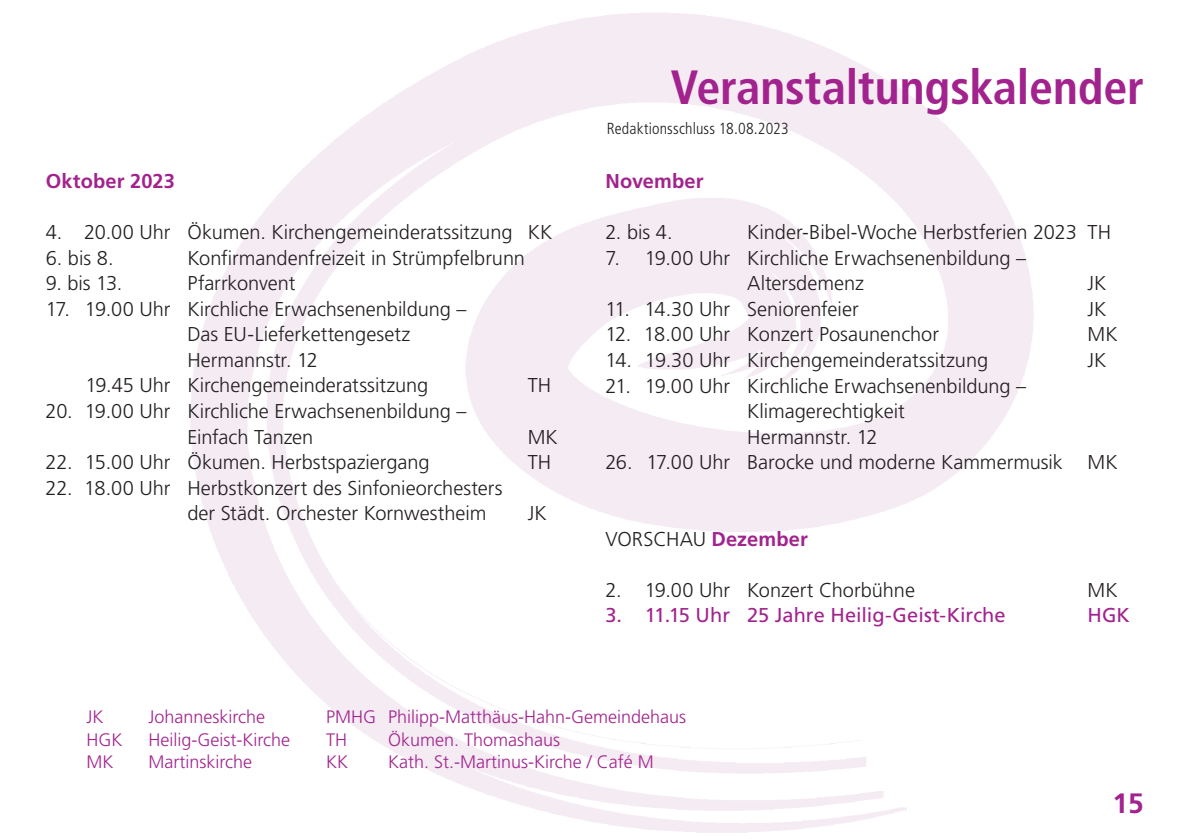
<style>
.page{position:relative;width:1191px;height:840px;background:#fff}
.page>*{position:absolute;margin:0;border:0;box-sizing:border-box;transform-origin:0 0}
.t1{font:700 condensed 48px "Frutiger LT Std";letter-spacing:-.005em;color:#a2238e}
.t2{font:700 28px "Frutiger LT Std";color:#a2238e}
.t3{font:300 20px/25.6px "Frutiger LT Std";color:#231f20}
.t4{font:20px "Frutiger LT Std";color:#a2238e}
.t5{font:700 20px "Frutiger LT Std";letter-spacing:.005em;color:#a2238e}
.t6{font:300 18px/22.6px "Frutiger LT Std";color:#a2238e}
.t7{font:300 condensed 16px "Frutiger LT Std";letter-spacing:.01em;color:#231f20}
.s1{font-weight:700;color:#a2238e}
</style>
<div class="page">
<h1 class="t1" style="left:670px;top:59px;width:475px">Veranstaltungskalender</h1>
<p class="t5" style="left:46px;top:169px;width:131px">Oktober 2023</p>
<p class="t3" style="left:46px;top:220px;width:508px">4. 20.00 Uhr Ökumen. Kirchengemeinderatssitzung KK</p>
<p class="t3" style="left:46px;top:245px;width:69px">6. bis 8.</p>
<p class="t3" style="left:187px;top:245px;width:339px">Konfirmandenfreizeit in Strümpfelbrunn</p>
<p class="t3" style="left:46px;top:271px;width:78px">9. bis 13.</p>
<p class="t3" style="left:187px;top:271px;width:109px">Pfarrkonvent</p>
<p class="t3" style="left:46px;top:296px;width:422px">17. 19.00 Uhr Kirchliche Erwachsenenbildung –</p>
<p class="t3" style="left:187px;top:322px;width:224px">Das EU-Lieferkettengesetz</p>
<p class="t3" style="left:187px;top:347px;width:132px">Hermannstr. 12</p>
<p class="t3" style="left:86px;top:373px;width:344px">19.45 Uhr Kirchengemeinderatssitzung</p>
<p class="t3" style="left:527px;top:373px;width:25px">TH</p>
<p class="t3" style="left:46px;top:398px;width:422px;text-align:center">20. 19.00 Uhr Kirchliche Erwachsenenbildung –<br>Einfach Tanzen</p>
<p class="t3" style="left:527px;top:424px;width:32px">MK</p>
<p class="t3" style="left:46px;top:449px;width:385px">22. 15.00 Uhr Ökumen. Herbstspaziergang</p>
<p class="t3" style="left:528px;top:449px;width:25px">TH</p>
<p class="t3" style="left:187px;top:475px;width:317px;text-indent:-142px">22. 18.00 Uhr Herbstkonzert des Sinfonieorchesters der Städt. Orchester Kornwestheim</p>
<p class="t3" style="left:527px;top:500px;width:21px">JK</p>
<p class="t7" style="left:607px;top:119px;width:183px">Redaktionsschluss 18.08.2023</p>
<p class="t5" style="left:605px;top:169px;width:100px">November</p>
<p class="t3" style="left:605px;top:220px;width:69px">2. bis 4.</p>
<p class="t3" style="left:747px;top:220px;width:365px">Kinder-Bibel-Woche Herbstferien 2023 TH</p>
<p class="t3" style="left:747px;top:245px;width:280px;text-indent:-142px">7. 19.00 Uhr Kirchliche Erwachsenenbildung –<br>Altersdemenz</p>
<p class="t3" style="left:1087px;top:271px;width:21px">JK</p>
<p class="t3" style="left:605px;top:296px;width:255px">11. 14.30 Uhr Seniorenfeier</p>
<p class="t3" style="left:1087px;top:296px;width:21px">JK</p>
<p class="t3" style="left:605px;top:322px;width:335px">12. 18.00 Uhr Konzert Posaunenchor</p>
<p class="t3" style="left:1087px;top:322px;width:32px">MK</p>
<p class="t3" style="left:605px;top:347px;width:384px">14. 19.30 Uhr Kirchengemeinderatssitzung</p>
<p class="t3" style="left:1087px;top:347px;width:21px">JK</p>
<p class="t3" style="left:747px;top:373px;width:280px;text-indent:-142px">21. 19.00 Uhr Kirchliche Erwachsenenbildung –<br>Klimagerechtigkeit<br>Hermannstr. 12</p>
<p class="t3" style="left:605px;top:449px;width:514px">26. 17.00 Uhr Barocke und moderne Kammermusik MK</p>
<p class="t3" style="left:605px;top:526px;width:204px">VORSCHAU <span class="s1">Dezember</span></p>
<p class="t3" style="left:605px;top:577px;width:311px">2. 19.00 Uhr Konzert Chorbühne</p>
<p class="t3" style="left:1087px;top:577px;width:32px">MK</p>
<p class="t4" style="left:605px;top:603px;width:402px">3. 11.15 Uhr 25 Jahre Heilig-Geist-Kirche</p>
<p class="t4" style="left:1087px;top:603px;width:44px">HGK</p>
<p class="t6" style="left:86px;top:705px;width:18px">JK</p>
<p class="t6" style="left:148px;top:705px;width:118px">Johanneskirche</p>
<p class="t6" style="left:86px;top:728px;width:37px">HGK</p>
<p class="t6" style="left:148px;top:728px;width:143px">Heilig-Geist-Kirche</p>
<p class="t6" style="left:86px;top:750px;width:28px">MK</p>
<p class="t6" style="left:148px;top:750px;width:105px">Martinskirche</p>
<p class="t6" style="left:326px;top:705px;width:362px">PMHG Philipp-Matthäus-Hahn-Gemeindehaus<br>TH</p>
<p class="t6" style="left:388px;top:728px;width:174px">Ökumen. Thomashaus</p>
<p class="t6" style="left:326px;top:750px;width:23px">KK</p>
<p class="t6" style="left:388px;top:750px;width:267px">Kath. St.-Martinus-Kirche / Café M</p>
<h2 class="t2" style="left:1112px;top:786px;width:33px">15</h2>
</div>
